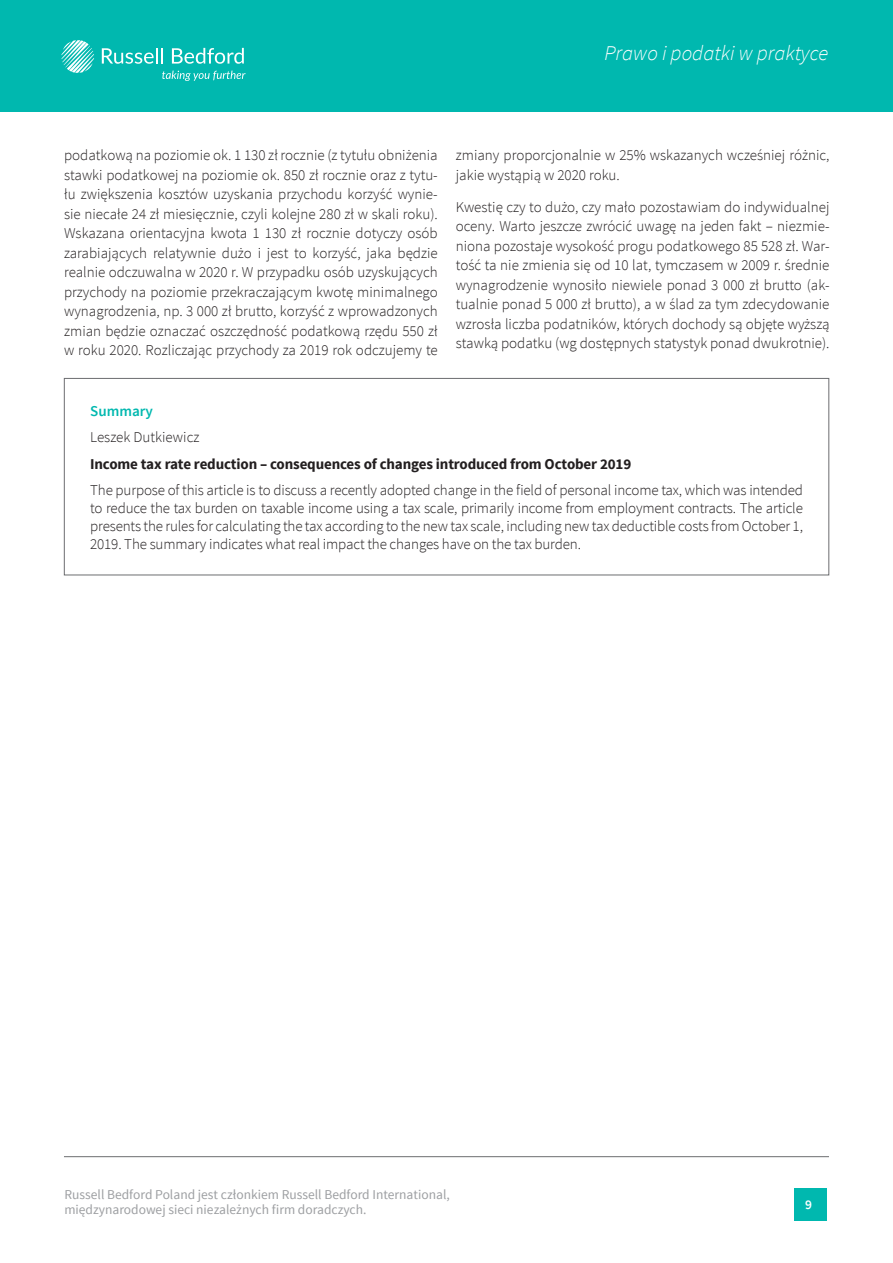
<style>
.page{position:relative;width:893px;height:1263px;background:#fff}
.page>*{position:absolute;margin:0;border:0;box-sizing:border-box;transform-origin:0 0}
.t1{font:italic 300 21px "Source Sans Pro";color:#fff}
.Tekst_główny{font:300 15px/19.5px "Source Sans Pro";color:#231f20;text-align:justify}
.Tekst_główny-2{font:700 15px "Source Sans Pro";letter-spacing:-.01em;color:#231f20}
.Srodtytul{font:600 15px "Source Sans Pro";color:#00b8af}
.t2{font:13.5px/15px "Source Sans Pro";color:#9d9fa2}
.t3{font:600 13.5px "Source Sans Pro";color:#fff}
</style>
<div class="page">
<hr style="left:64px;top:1156px;width:765px;height:1px;background:#6c6d70">
<div style="left:0;top:0;width:893px;height:112px;background:#00b8af"></div>
<div style="left:794px;top:1188px;width:32px;height:33px;background:#00b8af"></div>
<svg style="left:61px;top:40px;width:33px;height:33px"></svg>
<svg style="left:162px;top:71px;width:84px;height:10px"></svg>
<svg style="left:102px;top:48px;width:61px;height:16px"></svg>
<svg style="left:172px;top:48px;width:72px;height:16px"></svg>
<div style="left:64px;top:378px;width:765px;height:197px;border:1px solid #6c6d70"></div>
<h1 class="t1" style="left:604px;top:41px;width:225px">Prawo i podatki w praktyce</h1>
<p class="Tekst_główny" style="left:64px;top:145px;width:375px">podatkową na poziomie ok. 1 130 zł rocznie (z tytułu obniżenia stawki podatkowej na poziomie ok. 850 zł rocznie oraz z tytu&shy;łu zwiększenia kosztów uzyskania przychodu korzyść wynie&shy;sie niecałe 24 zł miesięcznie, czyli kolejne 280 zł w skali roku).<br>Wskazana orientacyjna kwota 1 130 zł rocznie dotyczy osób zarabiających relatywnie dużo i jest to korzyść, jaka będzie realnie odczuwalna w 2020 r. W przypadku osób uzyskujących przychody na poziomie przekraczającym kwotę minimalnego wynagrodzenia, np. 3 000 zł brutto, korzyść z wprowadzonych zmian będzie oznaczać oszczędność podatkową rzędu 550 zł w roku 2020. Rozliczając przychody za 2019 rok odczujemy te</p>
<p class="Tekst_główny" style="left:456px;top:145px;width:375px">zmiany proporcjonalnie w 25% wskazanych wcześniej różnic, jakie wystąpią w 2020 roku.</p>
<p class="Tekst_główny" style="left:456px;top:197px;width:375px">Kwestię czy to dużo, czy mało pozostawiam do indywidualnej oceny. Warto jeszcze zwrócić uwagę na jeden fakt – niezmie&shy;niona pozostaje wysokość progu podatkowego 85 528 zł. War&shy;tość ta nie zmienia się od 10 lat, tymczasem w 2009 r. średnie wynagrodzenie wynosiło niewiele ponad 3 000 zł brutto (ak&shy;tualnie ponad 5 000 zł brutto), a w ślad za tym zdecydowanie wzrosła liczba podatników, których dochody są objęte wyższą stawką podatku (wg dostępnych statystyk ponad dwukrotnie).</p>
<p class="Srodtytul" style="left:90px;top:401px;width:64px">Summary</p>
<p class="Tekst_główny" style="left:90px;top:427px;width:111px">Leszek Dutkiewicz</p>
<p class="Tekst_główny-2" style="left:90px;top:454px;width:543px">Income tax rate reduction – consequences of changes introduced from October 2019</p>
<p class="Tekst_główny" style="left:90px;top:481px;width:714px;line-height:18px">The purpose of this article is to discuss a recently adopted change in the field of personal income tax, which was intended to reduce the tax burden on taxable income using a tax scale, primarily income from employment contracts. The article presents the rules for calculating the tax according to the new tax scale, including new tax deductible costs from October 1, 2019. The summary indicates what real impact the changes have on the tax burden.</p>
<p class="t2" style="left:64px;top:1187px;width:387px">Russell Bedford Poland jest członkiem Russell Bedford International, międzynarodowej sieci niezależnych firm doradczych.</p>
<p class="t3" style="left:805px;top:1196px;width:8px">9</p>
</div>
